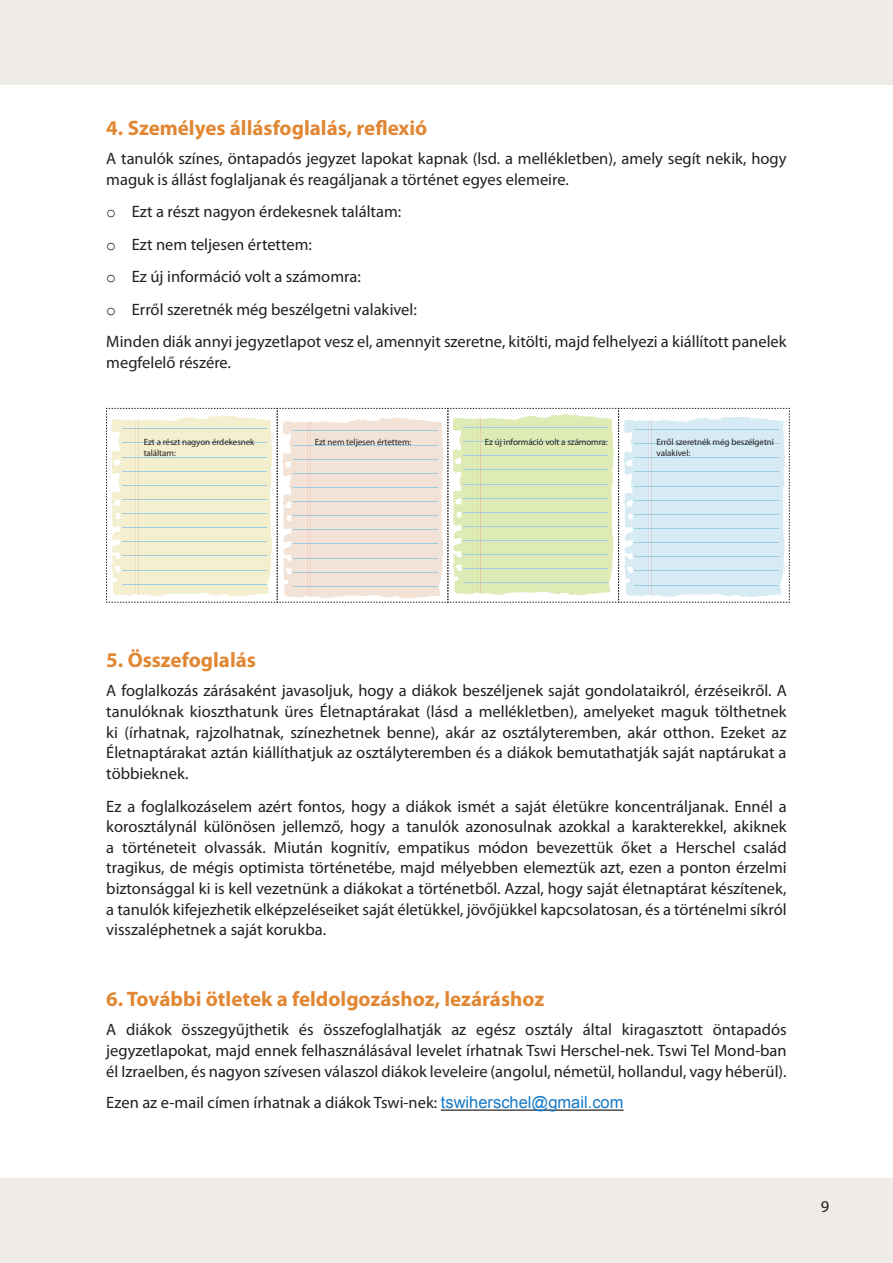
<style>
.page{position:relative;width:893px;height:1263px;background:#fff}
.page>*{position:absolute;margin:0;border:0;box-sizing:border-box;transform-origin:0 0}
.Heading_1{font:700 21px "Myriad Pro";color:#e18733}
.t1{font:16.5px/20.7px "Myriad Pro";color:#231f20;text-align:justify}
.t2{font:9.15px/11.4px "Myriad Pro";letter-spacing:-.01em;color:#231f20}
.s1{font-family:"Courier New"}
.s2{font-family:"Arial";color:#167ac6}
</style>
<div class="page">
<div style="left:0;top:1178px;width:893px;height:85px;background:#efebe6"></div>
<div style="left:0;top:0;width:893px;height:85px;background:#efebe6"></div>
<hr style="left:441px;top:1109px;width:183px;height:2px;background:#231f20">
<svg style="left:106px;top:408px;width:684px;height:195px"></svg>
<p class="Heading_1" style="left:106px;top:114px;width:322px">4. Személyes állásfoglalás, reflexió</p>
<p class="t1" style="left:106px;top:148px;width:682px">A tanulók színes, öntapadós jegyzet lapokat kapnak (lsd. a mellékletben), amely segít nekik, hogy maguk is állást foglaljanak és reagáljanak a történet egyes elemeire.</p>
<p class="t1" style="left:106px;top:201px;width:296px"><span class="s1">o</span> Ezt a részt nagyon érdekesnek találtam:</p>
<p class="t1" style="left:106px;top:234px;width:207px"><span class="s1">o</span> Ezt nem teljesen értettem:</p>
<p class="t1" style="left:106px;top:266px;width:256px"><span class="s1">o</span> Ez új információ volt a számomra:</p>
<p class="t1" style="left:106px;top:299px;width:312px"><span class="s1">o</span> Erről szeretnék még beszélgetni valakivel:</p>
<p class="t1" style="left:106px;top:331px;width:682px">Minden diák annyi jegyzetlapot vesz el, amennyit szeretne, kitölti, majd felhelyezi a kiállított panelek megfelelő részére.</p>
<p class="t2" style="left:144px;top:436px;width:112px">Ezt a részt nagyon érdekesnek találtam:</p>
<p class="t2" style="left:315px;top:436px;width:98px">Ezt nem teljesen értettem:</p>
<p class="t2" style="left:485px;top:436px;width:125px">Ez új információ volt a számomra:</p>
<p class="t2" style="left:657px;top:436px;width:119px">Erről szeretnék még beszélgetni valakivel:</p>
<p class="Heading_1" style="left:106px;top:646px;width:151px">5. Összefoglalás</p>
<p class="t1" style="left:106px;top:680px;width:682px">A foglalkozás zárásaként javasoljuk, hogy a diákok beszéljenek saját gondolataikról, érzéseikről. A tanulóknak kioszthatunk üres Életnaptárakat (lásd a mellékletben), amelyeket maguk tölthetnek ki (írhatnak, rajzolhatnak, színezhetnek benne), akár az osztályteremben, akár otthon. Ezeket az Életnaptárakat aztán kiállíthatjuk az osztályteremben és a diákok bemutathatják saját naptárukat a többieknek.</p>
<p class="t1" style="left:106px;top:795px;width:682px">Ez a foglalkozáselem azért fontos, hogy a diákok ismét a saját életükre koncentráljanak. Ennél a korosztálynál különösen jellemző, hogy a tanulók azonosulnak azokkal a karakterekkel, akiknek a történeteit olvassák. Miután kognitív, empatikus módon bevezettük őket a Herschel család tragikus, de mégis optimista történetébe, majd mélyebben elemeztük azt, ezen a ponton érzelmi biztonsággal ki is kell vezetnünk a diákokat a történetből. Azzal, hogy saját életnaptárat készítenek, a tanulók kifejezhetik elképzeléseiket saját életükkel, jövőjükkel kapcsolatosan, és a történelmi síkról visszaléphetnek a saját korukba.</p>
<p class="Heading_1" style="left:106px;top:985px;width:439px">6. További ötletek a feldolgozáshoz, lezáráshoz</p>
<p class="t1" style="left:106px;top:1019px;width:682px">A diákok összegyűjthetik és összefoglalhatják az egész osztály által kiragasztott öntapadós jegyzetlapokat, majd ennek felhasználásával levelet írhatnak Tswi Herschel-nek. Tswi Tel Mond-ban él Izraelben, és nagyon szívesen válaszol diákok leveleire (angolul, németül, hollandul, vagy héberül).</p>
<p class="t1" style="left:106px;top:1092px;width:519px">Ezen az e-mail címen írhatnak a diákok Tswi-nek: <span class="s2">tswiherschel@gmail.com</span></p>
<p class="t1" style="left:821px;top:1195px;width:10px">9</p>
</div>
